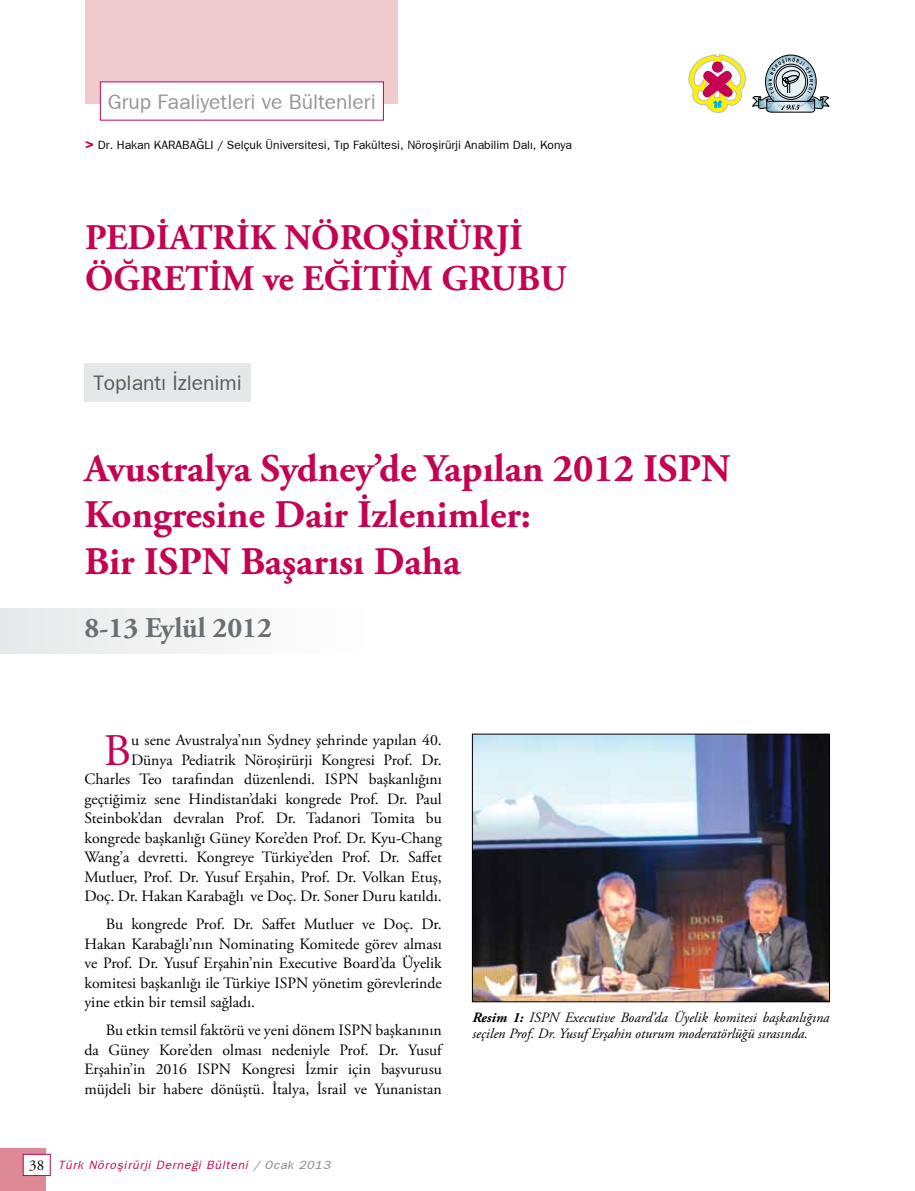
<style>
.page{position:relative;width:915px;height:1191px;background:#fff}
.page>*{position:absolute;margin:0;border:0;box-sizing:border-box;transform-origin:0 0}
.t1{font:45.15px "Adobe Garamond Pro";color:#c40452}
.t2{font:700 39px/46.5px "Adobe Garamond Pro";color:#c40452}
.t3{font:700 36px/40.5px "Adobe Garamond Pro";color:#c40452}
.t4{font:700 28.5px "Adobe Garamond Pro";color:#6d6e71}
.t5{font:21px "Franklin Gothic";color:#939598}
.t6{font:21px "Franklin Gothic";color:#58595b}
.t7{font:15.75px/19.5px "Adobe Garamond Pro";color:#000;text-align:justify}
.t8{font:italic 14.25px/16.5px "Adobe Garamond Pro";color:#000}
.t9{font:12px "Franklin Gothic";color:#000}
.t10{font:italic 12px "Franklin Gothic";letter-spacing:.07em;color:#c40452}
.s1{font-weight:700;font-size:15px;color:#c40452}
.s2{font-family:"Adobe Garamond Pro";font-style:normal;font-size:15px;color:#000}
.s3{color:#808285}
.s4{font-weight:700}
</style>
<div class="page">
<div style="left:0;top:1148px;width:45px;height:43px;background:#de8a96"></div>
<div style="left:23px;top:1154px;width:28px;height:21px;background:#fff"></div>
<svg style="left:752px;top:55px;width:76px;height:58px"></svg>
<svg style="left:688px;top:54px;width:58px;height:59px"></svg>
<div style="left:85px;top:0;width:313px;height:104px;background:#f0cbcd"></div>
<div style="left:100px;top:81px;width:283px;height:39px;background:#fff"></div>
<div style="left:0;top:608px;width:364px;height:45px;background:#f2f3f3"></div>
<div style="left:84px;top:363px;width:167px;height:38px;background:#e6e7e8"></div>
<img style="left:474px;top:735px;width:353px;height:265px">
<div style="left:472px;top:733px;width:357px;height:269px;border:1px solid #000"></div>
<p class="t5" style="left:108px;top:89px;width:269px">Grup Faaliyetleri ve Bültenleri</p>
<p class="t9" style="left:85px;top:138px;width:84px"><span class="s1">&gt;</span> Dr. Hakan Karaba</p>
<p class="t9" style="left:196px;top:138px;width:377px">Ğlı / Selçuk Üniversitesi, Tıp Fakültesi, Nöroşirürji Anabilim Dalı, Konya</p>
<p class="t3" style="left:85px;top:218px;width:483px">PEDİATRİK NÖROŞİRÜRJİ<br>ÖĞRETİM ve EĞİTİM GRUBU</p>
<p class="t6" style="left:93px;top:370px;width:150px">Toplantı İzlenimi</p>
<p class="t2" style="left:84px;top:446px;width:647px">Avustralya Sydney’de Yapılan 2012 ISPN<br>Kongresine Dair İzlenimler:<br>Bir ISPN Başarısı Daha</p>
<p class="t4" style="left:84px;top:611px;width:189px">8-13 Eylül 2012</p>
<p class="t7" style="left:84px;top:731px;width:359px;text-align:right">u sene Avustralya’nın Sydney şehrinde yapılan 40.<br>Dünya Pediatrik Nöroşirürji Kongresi Prof. Dr.<br>Charles Teo tarafından düzenlendi. ISPN başkanlığını geçtiğimiz sene Hindistan’daki kongrede Prof. Dr. Paul Steinbok’dan devralan Prof. Dr. Tadanori Tomita bu kongrede başkanlığı Güney Kore’den Prof. Dr. Kyu-Chang Wang’a devretti. Kongreye Türkiye’den Prof. Dr. Saffet Mutluer, Prof. Dr. Yusuf Erşahin, Prof. Dr. Volkan Etuş, Doç. Dr. Hakan Karabağlı ve Doç. Dr. Soner Duru katıldı.</p>
<p class="t7" style="left:84px;top:915px;width:359px;text-indent:21px">Bu kongrede Prof. Dr. Saffet Mutluer ve Doç. Dr.<br>Hakan Karabağlı’nın Nominating Komitede görev alması ve Prof. Dr. Yusuf Erşahin’nin Executive Board’da Üyelik komitesi başkanlığı ile Türkiye ISPN yönetim görevlerinde yine etkin bir temsil sağladı.</p>
<p class="t7" style="left:84px;top:1021px;width:359px;text-indent:21px">Bu etkin temsil faktörü ve yeni dönem ISPN başkanının da Güney Kore’den olması nedeniyle Prof. Dr. Yusuf Erşahin’in 2016 ISPN Kongresi İzmir için başvurusu müjdeli bir habere dönüştü. İtalya, İsrail ve Yunanistan</p>
<p class="t1" style="left:104px;top:723px;width:29px">B</p>
<p class="t10" style="left:29px;top:1158px;width:303px"><span class="s2">38</span> Türk Nöroşirürji Derneği Bülteni <span class="s3">/ Ocak 2013</span></p>
<p class="t8" style="left:472px;top:1009px;width:358px"><span class="s4">Resim 1:</span> ISPN Executive Board’da Üyelik komitesi başkanlığına seçilen Prof. Dr. Yusuf Erşahin oturum moderatörlüğü sırasında.</p>
</div>
